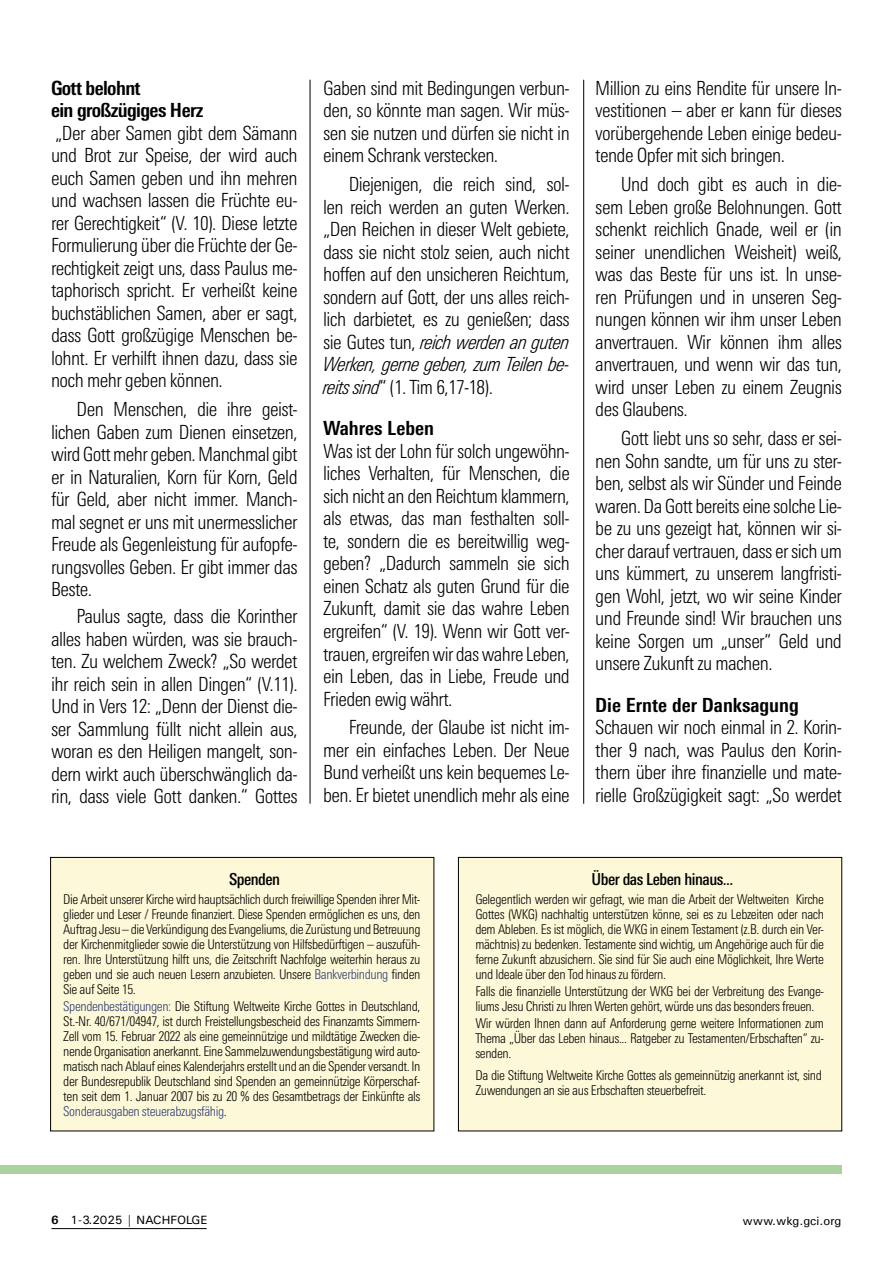
<style>
.page{position:relative;width:893px;height:1263px;background:#fff}
.page>*{position:absolute;margin:0;border:0;box-sizing:border-box;transform-origin:0 0}
.t1{font:300 condensed 19.5px/22.5px "Linotype Univers";letter-spacing:-.03em;color:#000;text-align:justify}
.t2{font:700 condensed 19.5px "Linotype Univers";color:#000;scale:1.05 1}
.t3{font:700 condensed 19.5px/22.5px "Linotype Univers";letter-spacing:-.02em;color:#000;scale:1.05 1}
.t4{font:500 condensed 16.5px "Linotype Univers";letter-spacing:-.03em;color:#000}
.t5{font:300 condensed 13.5px/15px "Linotype Univers";letter-spacing:-.03em;color:#000;text-align:justify}
.t6{font:12px "Univers";color:#000}
.s1{font-style:italic}
.s2{color:#2b3b75}
.s3{font-weight:700}
</style>
<div class="page">
<div style="left:0;top:1165px;width:841px;height:9px;background:#aad29f"></div>
<hr style="left:51px;top:1228px;width:156px;height:1px;background:#000">
<div style="left:51px;top:857px;width:383px;height:274px;background:#fdf8d7"></div>
<div style="left:50px;top:857px;width:384px;height:274px;border:1px solid #000"></div>
<div style="left:458px;top:857px;width:384px;height:274px;background:#fdf8d7"></div>
<div style="left:458px;top:857px;width:384px;height:274px;border:1px solid #000"></div>
<hr style="left:310px;top:80px;width:1px;height:724px;background:#000">
<hr style="left:583px;top:80px;width:1px;height:724px;background:#000">
<p class="t3" style="left:51px;top:77px;width:147px">Gott belohnt<br>ein großzügiges Herz</p>
<p class="t1" style="left:51px;top:122px;width:248px">„Der aber Samen gibt dem Sämann und Brot zur Speise, der wird auch euch Samen geben und ihn mehren und wachsen lassen die Früchte eu&shy;rer Gerechtigkeit“ (V. 10). Diese letzte Formulierung über die Früchte der Ge&shy;rechtigkeit zeigt uns, dass Paulus me&shy;taphorisch spricht. Er verheißt keine buchstäblichen Samen, aber er sagt, dass Gott großzügige Menschen be&shy;lohnt. Er verhilft ihnen dazu, dass sie noch mehr geben können.</p>
<p class="t1" style="left:51px;top:398px;width:248px;text-indent:26px">Den Menschen, die ihre geist&shy;lichen Gaben zum Dienen einsetzen, wird Gott mehr geben. Manchmal gibt er in Naturalien, Korn für Korn, Geld für Geld, aber nicht immer. Manch&shy;mal segnet er uns mit unermesslicher Freude als Gegenleistung für aufopfe&shy;rungsvolles Geben. Er gibt immer das Beste.</p>
<p class="t1" style="left:51px;top:605px;width:248px;text-indent:26px">Paulus sagte, dass die Korinther alles haben würden, was sie brauch&shy;ten. Zu welchem Zweck? „So werdet ihr reich sein in allen Dingen“ (V.11).<br>Und in Vers 12: „Denn der Dienst die&shy;ser Sammlung füllt nicht allein aus, woran es den Heiligen mangelt, son&shy;dern wirkt auch überschwänglich da&shy;rin, dass viele Gott danken.“ Gottes</p>
<p class="t1" style="left:323px;top:77px;width:248px">Gaben sind mit Bedingungen verbun&shy;den, so könnte man sagen. Wir müs&shy;sen sie nutzen und dürfen sie nicht in einem Schrank verstecken.</p>
<p class="t1" style="left:323px;top:173px;width:248px;text-indent:26px">Diejenigen, die reich sind, sol&shy;len reich werden an guten Werken. „Den Reichen in dieser Welt gebiete, dass sie nicht stolz seien, auch nicht hoffen auf den unsicheren Reichtum, sondern auf Gott, der uns alles reich&shy;lich darbietet, es zu genießen; dass sie Gutes tun, <span class="s1">reich werden an guten Werken, gerne geben, zum Teilen be&shy;reits sind</span>“ (1. Tim 6,17-18).</p>
<p class="t2" style="left:323px;top:417px;width:107px">Wahres Leben</p>
<p class="t1" style="left:323px;top:440px;width:248px">Was ist der Lohn für solch ungewöhn&shy;liches Verhalten, für Menschen, die sich nicht an den Reichtum klammern, als etwas, das man festhalten soll&shy;te, sondern die es bereitwillig weg&shy;geben? „Dadurch sammeln sie sich einen Schatz als guten Grund für die Zukunft, damit sie das wahre Leben ergreifen“ (V. 19). Wenn wir Gott ver&shy;trauen, ergreifen wir das wahre Leben, ein Leben, das in Liebe, Freude und Frieden ewig währt.</p>
<p class="t1" style="left:323px;top:716px;width:248px;text-indent:26px">Freunde, der Glaube ist nicht im&shy;mer ein einfaches Leben. Der Neue Bund verheißt uns kein bequemes Le&shy;ben. Er bietet unendlich mehr als eine</p>
<p class="t1" style="left:595px;top:77px;width:248px">Million zu eins Rendite für unsere In&shy;vestitionen – aber er kann für dieses vorübergehende Leben einige bedeu&shy;tende Opfer mit sich bringen.</p>
<p class="t1" style="left:595px;top:173px;width:248px;text-indent:26px">Und doch gibt es auch in die&shy;sem Leben große Belohnungen. Gott schenkt reichlich Gnade, weil er (in seiner unendlichen Weisheit) weiß, was das Beste für uns ist. In unse&shy;ren Prüfungen und in unseren Seg&shy;nungen können wir ihm unser Leben anvertrauen. Wir können ihm alles anvertrauen, und wenn wir das tun, wird unser Leben zu einem Zeugnis des Glaubens.</p>
<p class="t1" style="left:595px;top:427px;width:248px;text-indent:26px">Gott liebt uns so sehr, dass er sei&shy;nen Sohn sandte, um für uns zu ster&shy;ben, selbst als wir Sünder und Feinde waren. Da Gott bereits eine solche Lie&shy;be zu uns gezeigt hat, können wir si&shy;cher darauf vertrauen, dass er sich um uns kümmert, zu unserem langfristi&shy;gen Wohl, jetzt, wo wir seine Kinder und Freunde sind! Wir brauchen uns keine Sorgen um „unser“ Geld und unsere Zukunft zu machen.</p>
<p class="t2" style="left:595px;top:693px;width:195px">Die Ernte der Danksagung</p>
<p class="t1" style="left:595px;top:716px;width:248px">Schauen wir noch einmal in 2. Korin&shy;ther 9 nach, was Paulus den Korin&shy;thern über ihre finanzielle und mate&shy;rielle Großzügigkeit sagt: „So werdet</p>
<p class="t4" style="left:229px;top:869px;width:53px">Spenden</p>
<p class="t5" style="left:63px;top:892px;width:359px">Die Arbeit unserer Kirche wird hauptsächlich durch freiwillige Spenden ihrer Mit&shy;glieder und Leser / Freunde finanziert. Diese Spenden ermöglichen es uns, den Auftrag Jesu – die Verkündigung des Evangeliums, die Zurüstung und Betreuung der Kirchenmitglieder sowie die Unterstützung von Hilfsbedürftigen – auszufüh&shy;ren. Ihre Unterstützung hilft uns, die Zeitschrift Nachfolge weiterhin heraus zu geben und sie auch neuen Lesern anzubieten. Unsere <span class="s2">Bankverbindung</span> finden Sie auf Seite 15.</p>
<p class="t5" style="left:63px;top:999px;width:359px"><span class="s2">Spendenbestätigungen:</span> Die Stiftung Weltweite Kirche Gottes in Deutschland, St.-Nr. 40/671/04947, ist durch Freistellungsbescheid des Finanzamts Simmern-Zell vom 15. Februar 2022 als eine gemeinnützige und mildtätige Zwecken die&shy;nende Organisation anerkannt. Eine Sammelzuwendungsbestätigung wird auto&shy;matisch nach Ablauf eines Kalenderjahrs erstellt und an die Spender versandt. In der Bundesrepublik Deutschland sind Spenden an gemeinnützige Körperschaf&shy;ten seit dem 1. Januar 2007 bis zu 20 % des Gesamtbetrags der Einkünfte als <span class="s2">Sonderausgaben steuerabzugsfähig</span>.</p>
<p class="t4" style="left:591px;top:869px;width:143px">Über das Leben hinaus...</p>
<p class="t5" style="left:475px;top:892px;width:350px">Gelegentlich werden wir gefragt, wie man die Arbeit der Weltweiten Kirche Gottes (WKG) nachhaltig unterstützen könne, sei es zu Lebzeiten oder nach dem Ableben. Es ist möglich, die WKG in einem Testament (z.B. durch ein Ver&shy;mächtnis) zu bedenken. Testamente sind wichtig, um Angehörige auch für die ferne Zukunft abzusichern. Sie sind für Sie auch eine Möglichkeit, Ihre Werte und Ideale über den Tod hinaus zu fördern.</p>
<p class="t5" style="left:475px;top:984px;width:350px">Falls die finanzielle Unterstützung der WKG bei der Verbreitung des Evange&shy;liums Jesu Christi zu Ihren Werten gehört, würde uns das besonders freuen.</p>
<p class="t5" style="left:475px;top:1016px;width:350px">Wir würden Ihnen dann auf Anforderung gerne weitere Informationen zum Thema „Über das Leben hinaus... Ratgeber zu Testamenten/Erbschaften“ zu&shy;senden.</p>
<p class="t5" style="left:475px;top:1067px;width:348px">Da die Stiftung Weltweite Kirche Gottes als gemeinnützig anerkannt ist, sind<br>Zuwendungen an sie aus Erbschaften steuerbefreit.</p>
<p class="t6" style="left:51px;top:1213px;width:158px"><span class="s3">6</span> 1-3.2025 | NACHFOLGE</p>
<p class="t6" style="left:742px;top:1213px;width:100px">www.wkg.gci.org</p>
</div>
